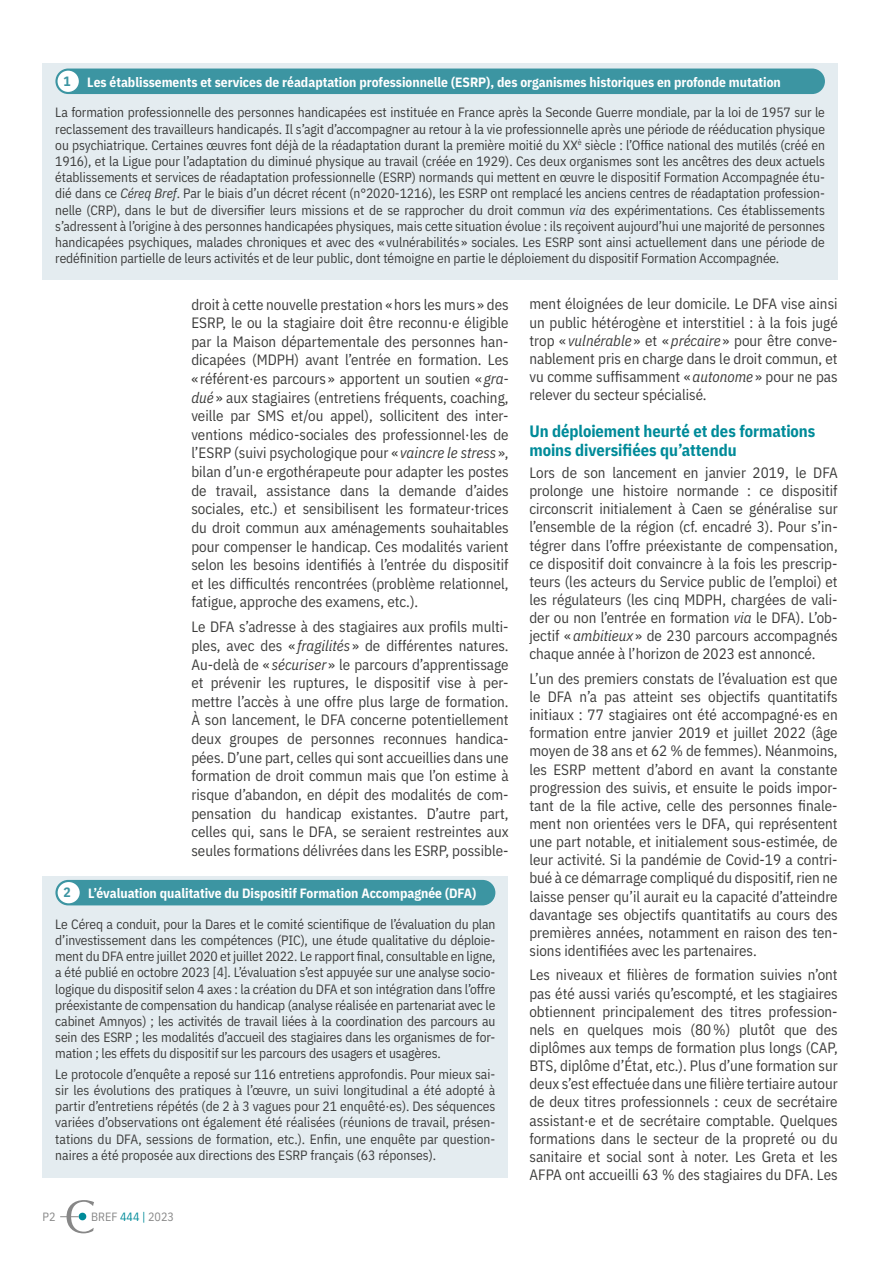
<style>
.page{position:relative;width:893px;height:1263px;background:#fff}
.page>*{position:absolute;margin:0;border:0;box-sizing:border-box;transform-origin:0 0}
.t1{font:700 16.5px/18.1px "IBM Plex Sans Cond";letter-spacing:-.005em;color:#008b99}
.t2{font:15px/18.1px "IBM Plex Sans Cond";color:#3c3c3b;text-align:justify}
.t3{font:13.5px/16.2px "IBM Plex Sans Cond";letter-spacing:-.005em;color:#3c3c3b;text-align:justify}
.t4{font:700 13.5px "IBM Plex Sans Cond";color:#fff}
.t5{font:700 13.5px "IBM Plex Sans Cond";color:#3c95a2}
.t6{font:12px "IBM Plex Sans Cond";color:#878787}
.s1{color:#3c95a2}
.s2{font-style:italic}
.s3{color:#008b99}
</style>
<div class="page">
<div style="left:43px;top:64px;width:795px;height:216px;background:#e4ecf0"></div>
<div style="left:55px;top:69px;width:770px;height:25px;background:#3c95a2;border-radius:13px"></div>
<div style="left:58px;top:71px;width:21px;height:21px;background:#fff;border-radius:50%"></div>
<div style="left:43px;top:876px;width:465px;height:302px;background:#e4ecf0"></div>
<div style="left:55px;top:880px;width:440px;height:25px;background:#3c95a2;border-radius:13px"></div>
<div style="left:58px;top:882px;width:22px;height:21px;background:#fff;border-radius:50%"></div>
<svg style="left:60px;top:1200px;width:34px;height:33px"></svg>
<p class="t4" style="left:63px;top:71px;width:719px"><span class="s1">1</span> Les établissements et services de réadaptation professionnelle (ESRP), des organismes historiques en profonde mutation</p>
<p class="t3" style="left:55px;top:103px;width:771px">La formation professionnelle des personnes handicapées est instituée en France après la Seconde Guerre mondiale, par la loi de 1957 sur le reclassement des travailleurs handicapés. Il s’agit d’accompagner au retour à la vie professionnelle après une période de rééducation physique ou psychiatrique. Certaines œuvres font déjà de la réadaptation durant la première moitié du XX<sup>è</sup> siècle : l’Office national des mutilés (créé en 1916), et la Ligue pour l’adaptation du diminué physique au travail (créée en 1929). Ces deux organismes sont les ancêtres des deux actuels établissements et services de réadaptation professionnelle (ESRP) normands qui mettent en œuvre le dispositif Formation Accompagnée étu&shy;dié dans ce <span class="s2">Céreq Bref</span>. Par le biais d’un décret récent (n°2020-1216), les ESRP ont remplacé les anciens centres de réadaptation profession&shy;nelle (CRP), dans le but de diversifier leurs missions et de se rapprocher du droit commun <span class="s2">via</span> des expérimentations. Ces établissements s’adressent à l’origine à des personnes handicapées physiques, mais cette situation évolue : ils reçoivent aujourd’hui une majorité de personnes handicapées psychiques, malades chroniques et avec des «vulnérabilités» sociales. Les ESRP sont ainsi actuellement dans une période de redéfinition partielle de leurs activités et de leur public, dont témoigne en partie le déploiement du dispositif Formation Accompagnée.</p>
<p class="t2" style="left:191px;top:294px;width:319px;line-height:18.6px">droit à cette nouvelle prestation «hors les murs » des ESRP, le ou la stagiaire doit être reconnu·e éligible par la Maison départementale des personnes han&shy;dicapées (MDPH) avant l’entrée en formation. Les « référent·es parcours » apportent un soutien « <span class="s2">gra&shy;dué</span> » aux stagiaires (entretiens fréquents, coaching, veille par SMS et/ou appel), sollicitent des inter&shy;ventions médico-sociales des professionnel·les de l’ESRP (suivi psychologique pour « <span class="s2">vaincre le stress</span> », bilan d’un·e ergothérapeute pour adapter les postes de travail, assistance dans la demande d’aides sociales, etc.) et sensibilisent les formateur·trices du droit commun aux aménagements souhaitables pour compenser le handicap. Ces modalités varient selon les besoins identifiés à l’entrée du dispositif et les difficultés rencontrées (problème relationnel, fatigue, approche des examens, etc.).</p>
<p class="t2" style="left:191px;top:616px;width:319px;line-height:18.6px">Le DFA s’adresse à des stagiaires aux profils multi&shy;ples, avec des « <span class="s2">fragilités</span> » de différentes natures.<br>Au-delà de « <span class="s2">sécuriser</span> » le parcours d’apprentissage et prévenir les ruptures, le dispositif vise à per&shy;mettre l’accès à une offre plus large de formation.<br>À son lancement, le DFA concerne potentiellement deux groupes de personnes reconnues handica&shy;pées. D’une part, celles qui sont accueillies dans une formation de droit commun mais que l’on estime à risque d’abandon, en dépit des modalités de com&shy;pensation du handicap existantes. D’autre part, celles qui, sans le DFA, se seraient restreintes aux seules formations délivrées dans les ESRP, possible-</p>
<p class="t5" style="left:64px;top:882px;width:9px">2</p>
<p class="t4" style="left:88px;top:882px;width:389px">L’évaluation qualitative du Dispositif Formation Accompagnée (DFA)</p>
<p class="t3" style="left:55px;top:915px;width:442px">Le Céreq a conduit, pour la Dares et le comité scientifique de l’évaluation du plan d’investissement dans les compétences (PIC), une étude qualitative du déploie&shy;ment du DFA entre juillet 2020 et juillet 2022. Le rapport final, consultable en ligne, a été publié en octobre 2023 [4]. L’évaluation s’est appuyée sur une analyse socio&shy;logique du dispositif selon 4 axes : la création du DFA et son intégration dans l’offre préexistante de compensation du handicap (analyse réalisée en partenariat avec le cabinet Amnyos) ; les activités de travail liées à la coordination des parcours au sein des ESRP ; les modalités d’accueil des stagiaires dans les organismes de for&shy;mation ; les effets du dispositif sur les parcours des usagers et usagères.</p>
<p class="t3" style="left:55px;top:1065px;width:442px">Le protocole d’enquête a reposé sur 116 entretiens approfondis. Pour mieux sai&shy;sir les évolutions des pratiques à l’œuvre, un suivi longitudinal a été adopté à partir d’entretiens répétés (de 2 à 3 vagues pour 21 enquêté·es). Des séquences variées d’observations ont également été réalisées (réunions de travail, présen&shy;tations du DFA, sessions de formation, etc.). Enfin, une enquête par question&shy;naires a été proposée aux directions des ESRP français (63 réponses).</p>
<p class="t6" style="left:43px;top:1208px;width:15px">P2</p>
<p class="t6" style="left:91px;top:1208px;width:84px">BREF <span class="s3">444 |</span> 2023</p>
<p class="t2" style="left:529px;top:294px;width:310px">ment éloignées de leur domicile. Le DFA vise ainsi un public hétérogène et interstitiel : à la fois jugé trop « <span class="s2">vulnérable</span> » et «<span class="s2">précaire</span> » pour être conve&shy;nablement pris en charge dans le droit commun, et vu comme suffisamment «<span class="s2">autonome</span> » pour ne pas relever du secteur spécialisé.</p>
<p class="t1" style="left:529px;top:421px;width:287px">Un déploiement heurté et des formations moins diversifiées qu’attendu</p>
<p class="t2" style="left:529px;top:462px;width:310px">Lors de son lancement en janvier 2019, le DFA prolonge une histoire normande : ce dispositif circonscrit initialement à Caen se généralise sur l’ensemble de la région (cf. encadré 3). Pour s’in&shy;tégrer dans l’offre préexistante de compensation, ce dispositif doit convaincre à la fois les prescrip&shy;teurs (les acteurs du Service public de l’emploi) et les régulateurs (les cinq MDPH, chargées de vali&shy;der ou non l’entrée en formation <span class="s2">via</span> le DFA). L’ob&shy;jectif «<span class="s2">ambitieux</span> » de 230 parcours accompagnés chaque année à l’horizon de 2023 est annoncé.</p>
<p class="t2" style="left:529px;top:668px;width:310px">L’un des premiers constats de l’évaluation est que le DFA n’a pas atteint ses objectifs quantitatifs initiaux : 77 stagiaires ont été accompagné·es en formation entre janvier 2019 et juillet 2022 (âge moyen de 38 ans et 62 % de femmes). Néanmoins, les ESRP mettent d’abord en avant la constante progression des suivis, et ensuite le poids impor&shy;tant de la file active, celle des personnes finale&shy;ment non orientées vers le DFA, qui représentent une part notable, et initialement sous-estimée, de leur activité. Si la pandémie de Covid-19 a contri&shy;bué à ce démarrage compliqué du dispositif, rien ne laisse penser qu’il aurait eu la capacité d’atteindre davantage ses objectifs quantitatifs au cours des premières années, notamment en raison des ten&shy;sions identifiées avec les partenaires.</p>
<p class="t2" style="left:529px;top:965px;width:310px">Les niveaux et filières de formation suivies n’ont pas été aussi variés qu’escompté, et les stagiaires obtiennent principalement des titres profession&shy;nels en quelques mois (80%) plutôt que des diplômes aux temps de formation plus longs (CAP, BTS, diplôme d’État, etc.). Plus d’une formation sur deux s’est effectuée dans une filière tertiaire autour de deux titres professionnels : ceux de secrétaire assistant·e et de secrétaire comptable. Quelques formations dans le secteur de la propreté ou du sanitaire et social sont à noter. Les Greta et les AFPA ont accueilli 63 % des stagiaires du DFA. Les</p>
</div>
